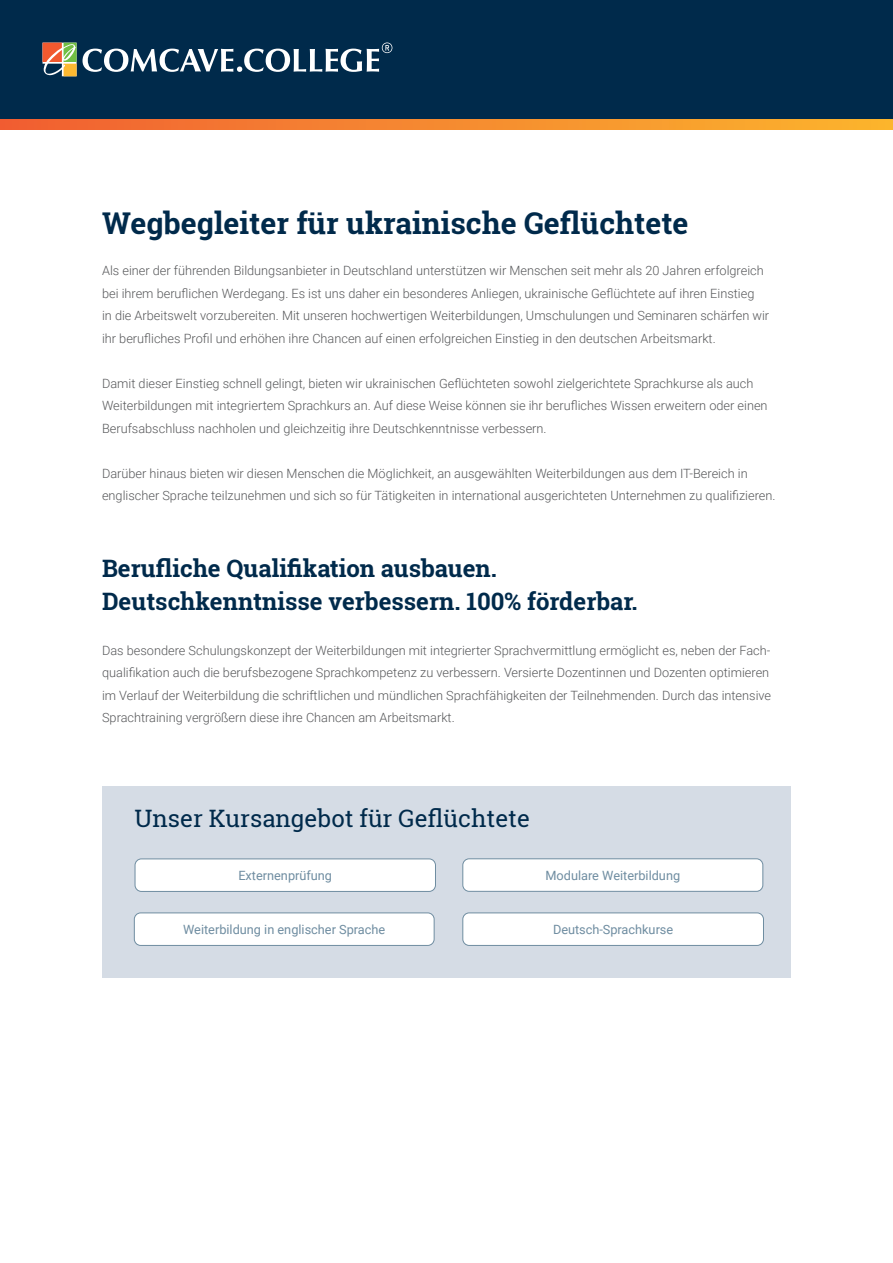
<style>
.page{position:relative;width:893px;height:1263px;background:#fff}
.page>*{position:absolute;margin:0;border:0;box-sizing:border-box;transform-origin:0 0}
.t1{font:700 30px "Roboto Slab";color:#002a4b}
.t2{font:700 24px/33px "Roboto Slab";color:#002a4b}
.t3{font:24px "Roboto Slab";color:#002a4b}
.t4{font:300 12.75px/22.5px "Roboto";color:#57585a}
.t5{font:12.75px "Roboto";color:#6f8da1}
</style>
<div class="page">
<div style="left:102px;top:786px;width:689px;height:191px;background:#d5dce5"></div>
<div style="left:135px;top:859px;width:300px;height:32px;background:#fff;border-radius:6px"></div>
<div style="left:135px;top:858px;width:301px;height:34px;border:1px solid #6f8da1;border-radius:6px"></div>
<div style="left:463px;top:913px;width:300px;height:32px;background:#fff;border-radius:6px"></div>
<div style="left:462px;top:912px;width:302px;height:34px;border:1px solid #6f8da1;border-radius:6px"></div>
<div style="left:463px;top:859px;width:300px;height:32px;background:#fff;border-radius:6px"></div>
<div style="left:462px;top:858px;width:301px;height:34px;border:1px solid #6f8da1;border-radius:6px"></div>
<div style="left:134px;top:913px;width:300px;height:32px;background:#fff;border-radius:6px"></div>
<div style="left:134px;top:912px;width:300px;height:34px;border:1px solid #6f8da1;border-radius:6px"></div>
<div style="left:0;top:0;width:893px;height:119px;background:#002a4b"></div>
<svg style="left:0;top:119px;width:893px;height:11px;background:#f58a2f"></svg>
<svg style="left:83px;top:43px;width:309px;height:29px"></svg>
<svg style="left:43px;top:43px;width:34px;height:33px"></svg>
<h1 class="t1" style="left:102px;top:202px;width:588px">Wegbegleiter für ukrainische Geflüchtete</h1>
<p class="t4" style="left:102px;top:259px;width:669px">Als einer der führenden Bildungsanbieter in Deutschland unterstützen wir Menschen seit mehr als 20 Jahren erfolgreich bei ihrem beruflichen Werdegang. Es ist uns daher ein besonderes Anliegen, ukrainische Geflüchtete auf ihren Einstieg<br>in die Arbeitswelt vorzubereiten. Mit unseren hochwertigen Weiterbildungen, Umschulungen und Seminaren schärfen wir ihr berufliches Profil und erhöhen ihre Chancen auf einen erfolgreichen Einstieg in den deutschen Arbeitsmarkt.</p>
<p class="t4" style="left:102px;top:372px;width:667px">Damit dieser Einstieg schnell gelingt, bieten wir ukrainischen Geflüchteten sowohl zielgerichtete Sprachkurse als auch<br>Weiterbildungen mit integriertem Sprachkurs an. Auf diese Weise können sie ihr berufliches Wissen erweitern oder einen<br>Berufsabschluss nachholen und gleichzeitig ihre Deutschkenntnisse verbessern.</p>
<p class="t4" style="left:102px;top:462px;width:675px">Darüber hinaus bieten wir diesen Menschen die Möglichkeit, an ausgewählten Weiterbildungen aus dem IT-Bereich in englischer Sprache teilzunehmen und sich so für Tätigkeiten in international ausgerichteten Unternehmen zu qualifizieren.</p>
<h2 class="t2" style="left:102px;top:551px;width:537px">Berufliche Qualifikation ausbauen.<br>Deutschkenntnisse verbessern. 100% förderbar.</h2>
<p class="t4" style="left:102px;top:638px;width:671px">Das besondere Schulungskonzept der Weiterbildungen mit integrierter Sprachvermittlung ermöglicht es, neben der Fach&shy;qualifikation auch die berufsbezogene Sprachkompetenz zu verbessern. Versierte Dozentinnen und Dozenten optimieren im Verlauf der Weiterbildung die schriftlichen und mündlichen Sprachfähigkeiten der Teilnehmenden. Durch das intensive Sprachtraining vergrößern diese ihre Chancen am Arbeitsmarkt.</p>
<h2 class="t3" style="left:134px;top:802px;width:397px">Unser Kursangebot für Geflüchtete</h2>
<p class="t5" style="left:238px;top:866px;width:95px">Externenprüfung</p>
<p class="t5" style="left:183px;top:920px;width:204px">Weiterbildung in englischer Sprache</p>
<p class="t5" style="left:545px;top:866px;width:136px">Modulare Weiterbildung</p>
<p class="t5" style="left:553px;top:920px;width:122px">Deutsch-Sprachkurse</p>
</div>
